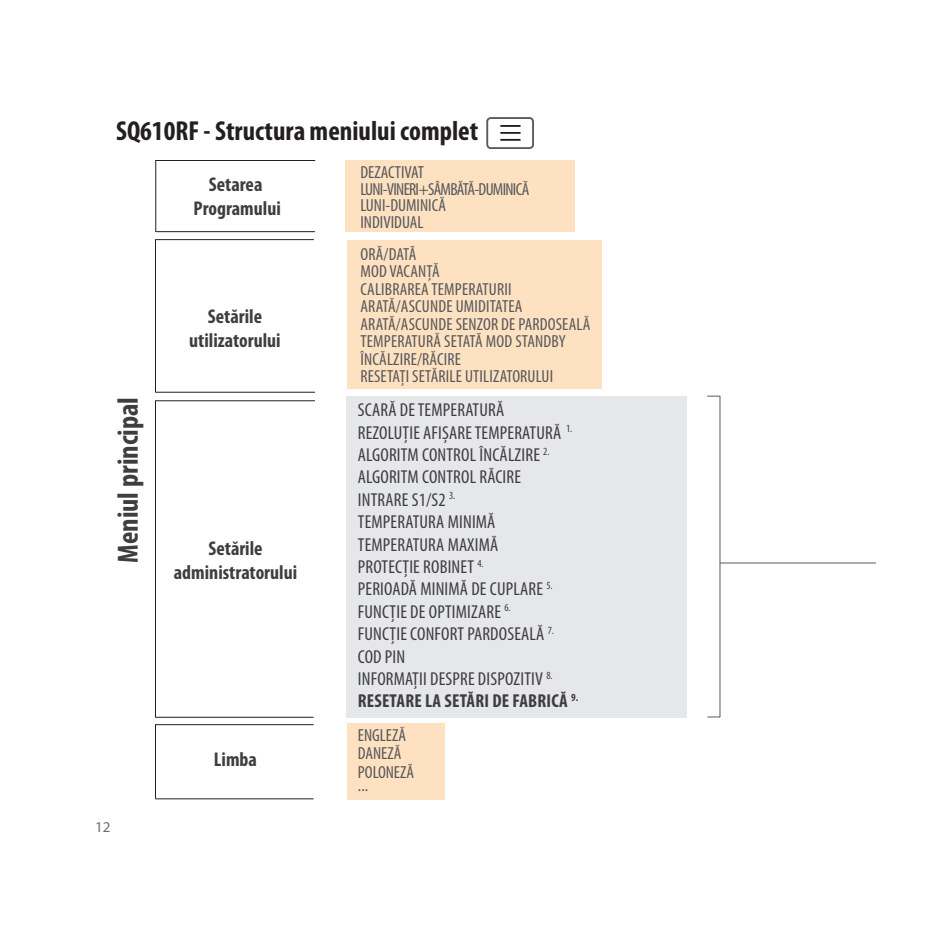
<style>
.page{position:relative;width:928px;height:928px;background:#fff}
.page>*{position:absolute;margin:0;border:0;box-sizing:border-box;transform-origin:0 0}
.t1{font:700 condensed 29.25px "Myriad Pro";color:#3e3e3f}
.t2{font:700 condensed 27.5px "Myriad Pro";color:#231f20}
.t3{font:700 condensed 20px "Myriad Pro";color:#3e3e3f}
.t4{font:condensed 18.75px "Myriad Pro";letter-spacing:.01em;color:#3e3e3f}
.t5{font:700 condensed 18.75px "Myriad Pro";letter-spacing:.01em;color:#3e3e3f}
.t6{font:condensed 17.5px "Myriad Pro";letter-spacing:.01em;color:#57585a}
.t7{font:condensed 17.5px "Myriad Pro";letter-spacing:-.04em;color:#57585a}
.t8{font:15px "Myriad Pro";color:#6c6d70}
</style>
<div class="page">
<div style="left:346px;top:396px;width:341px;height:321px;background:#e6e7e9"></div>
<div style="left:347px;top:240px;width:254px;height:149px;background:#fee1c1"></div>
<div style="left:347px;top:723px;width:98px;height:76px;background:#fee1c1"></div>
<hr style="left:500px;top:132px;width:20px;height:2px;background:#231f20">
<hr style="left:500px;top:125px;width:20px;height:2px;background:#231f20">
<hr style="left:500px;top:139px;width:20px;height:2px;background:#231f20">
<hr style="left:155px;top:160px;width:1px;height:72px;background:#231f20">
<hr style="left:155px;top:160px;width:160px;height:1px;background:#231f20">
<hr style="left:155px;top:400px;width:160px;height:1px;background:#231f20">
<hr style="left:155px;top:239px;width:159px;height:1px;background:#231f20">
<hr style="left:156px;top:231px;width:159px;height:1px;background:#231f20">
<hr style="left:155px;top:724px;width:158px;height:1px;background:#231f20">
<hr style="left:155px;top:798px;width:158px;height:1px;background:#231f20">
<hr style="left:156px;top:716px;width:157px;height:1px;background:#231f20">
<hr style="left:156px;top:391px;width:159px;height:1px;background:#231f20">
<div style="left:345px;top:160px;width:229px;height:71px;background:#fee1c1"></div>
<hr style="left:155px;top:724px;width:1px;height:74px;background:#231f20">
<hr style="left:155px;top:239px;width:1px;height:153px;background:#231f20">
<hr style="left:155px;top:400px;width:1px;height:317px;background:#231f20">
<hr style="left:719px;top:396px;width:1px;height:321px;background:#5a5a5d">
<svg style="left:707px;top:395px;width:13px;height:1px"></svg>
<svg style="left:707px;top:716px;width:12px;height:1px"></svg>
<div style="left:486px;top:117px;width:47px;height:32px;border:2px solid #5a5a5d;border-radius:4px"></div>
<hr style="left:719px;top:562px;width:156px;height:1px;background:#5a5a5d">
<p class="t2" style="left:116px;top:113px;width:363px">SQ610RF - Structura meniului complet</p>
<p class="t3" style="left:209px;top:172px;width:55px">Setarea</p>
<p class="t3" style="left:193px;top:196px;width:89px">Programului</p>
<p class="t6" style="left:360px;top:162px;width:65px">DEZACTIVAT</p>
<p class="t7" style="left:360px;top:178px;width:170px">LUNI-VINERI+SÂMBĂTĂ-DUMINICĂ</p>
<p class="t6" style="left:360px;top:195px;width:87px">LUNI-DUMINICĂ</p>
<p class="t6" style="left:360px;top:211px;width:64px">INDIVIDUAL</p>
<p class="t1" style="left:110px;top:562px;width:167px;rotate:-90deg">Meniul principal</p>
<p class="t3" style="left:208px;top:303px;width:56px">Setările</p>
<p class="t3" style="left:189px;top:327px;width:93px">utilizatorului</p>
<p class="t3" style="left:208px;top:535px;width:56px">Setările</p>
<p class="t3" style="left:174px;top:559px;width:125px">administratorului</p>
<p class="t8" style="left:95px;top:817px;width:17px">12</p>
<p class="t3" style="left:214px;top:746px;width:44px">Limba</p>
<p class="t6" style="left:360px;top:243px;width:57px">ORĂ/DATĂ</p>
<p class="t6" style="left:360px;top:261px;width:81px">MOD VACANȚĂ</p>
<p class="t6" style="left:360px;top:278px;width:153px">CALIBRAREA TEMPERATURII</p>
<p class="t6" style="left:360px;top:296px;width:163px">ARATĂ/ASCUNDE UMIDITATEA</p>
<p class="t6" style="left:360px;top:313px;width:231px">ARATĂ/ASCUNDE SENZOR DE PARDOSEALĂ</p>
<p class="t6" style="left:360px;top:331px;width:207px">TEMPERATURĂ SETATĂ MOD STANDBY</p>
<p class="t6" style="left:360px;top:348px;width:102px">ÎNCĂLZIRE/RĂCIRE</p>
<p class="t6" style="left:360px;top:366px;width:194px">RESETAȚI SETĂRILE UTILIZATORULUI</p>
<p class="t4" style="left:358px;top:398px;width:148px">SCARĂ DE TEMPERATURĂ</p>
<p class="t4" style="left:358px;top:421px;width:216px">REZOLUȚIE AFIȘARE TEMPERATURĂ <sup>1.</sup></p>
<p class="t4" style="left:358px;top:443px;width:193px">ALGORITM CONTROL ÎNCĂLZIRE <sup>2.</sup></p>
<p class="t4" style="left:358px;top:465px;width:165px">ALGORITM CONTROL RĂCIRE</p>
<p class="t4" style="left:358px;top:488px;width:99px">INTRARE S1/S2 <sup>3.</sup></p>
<p class="t4" style="left:358px;top:510px;width:139px">TEMPERATURA MINIMĂ</p>
<p class="t4" style="left:358px;top:532px;width:142px">TEMPERATURA MAXIMĂ</p>
<p class="t4" style="left:358px;top:555px;width:127px">PROTECȚIE ROBINET <sup>4.</sup></p>
<p class="t4" style="left:358px;top:577px;width:196px">PERIOADĂ MINIMĂ DE CUPLARE <sup>5.</sup></p>
<p class="t4" style="left:358px;top:600px;width:154px">FUNCȚIE DE OPTIMIZARE <sup>6.</sup></p>
<p class="t4" style="left:358px;top:622px;width:197px">FUNCȚIE CONFORT PARDOSEALĂ <sup>7.</sup></p>
<p class="t4" style="left:358px;top:644px;width:49px">COD PIN</p>
<p class="t4" style="left:358px;top:667px;width:196px">INFORMAȚII DESPRE DISPOZITIV <sup>8.</sup></p>
<p class="t5" style="left:358px;top:689px;width:222px">RESETARE LA SETĂRI DE FABRICĂ <sup>9.</sup></p>
<p class="t6" style="left:358px;top:724px;width:50px">ENGLEZĂ</p>
<p class="t6" style="left:358px;top:742px;width:45px">DANEZĂ</p>
<p class="t6" style="left:358px;top:761px;width:58px">POLONEZĂ</p>
<p class="t6" style="left:358px;top:774px;width:12px">...</p>
</div>
